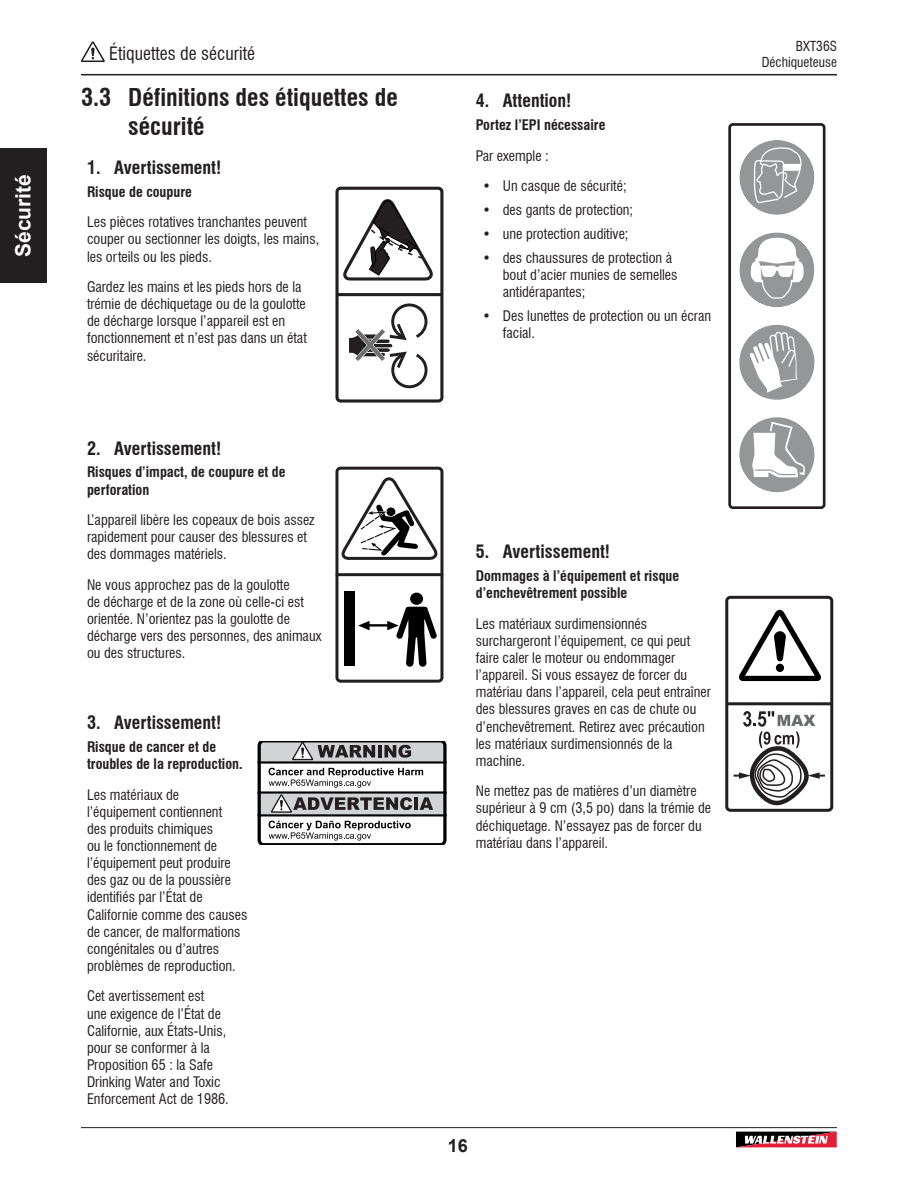
<style>
.page{position:relative;width:918px;height:1188px;background:#fff}
.page>*{position:absolute;margin:0;border:0;box-sizing:border-box;transform-origin:0 0}
.t1{font:700 condensed 24px/28.8px "Swiss 721 BT";color:#231f20}
.t2{font:700 21px "Arial";color:#fff}
.t3{font:700 condensed 18px "Swiss 721 BT";color:#231f20}
.t4{font:condensed 18px "Swiss 721 BT";color:#231f20}
.t5{font:700 18px "Arial";color:#231f20}
.t6{font:condensed 14.25px/17.1px "Swiss 721 BT";color:#231f20}
.t7{font:700 condensed 14.25px/17.1px "Swiss 721 BT";color:#231f20}
.t8{font:condensed 13.5px/16.2px "Swiss 721 BT";color:#231f20;text-align:right}
.s1{font-weight:700}
</style>
<div class="page">
<hr style="left:337px;top:293px;width:105px;height:3px;background:#231f20">
<div style="left:335px;top:187px;width:108px;height:216px;border:3px solid #231f20;border-radius:4px"></div>
<svg style="left:349px;top:303px;width:79px;height:86px"></svg>
<svg style="left:343px;top:199px;width:90px;height:82px"></svg>
<hr style="left:337px;top:573px;width:105px;height:3px;background:#231f20">
<div style="left:335px;top:467px;width:108px;height:216px;border:3px solid #231f20;border-radius:4px"></div>
<div style="left:344px;top:592px;width:11px;height:74px;background:#000"></div>
<div style="left:410px;top:593px;width:13px;height:12px;background:#000;border-radius:50%"></div>
<svg style="left:358px;top:607px;width:79px;height:60px"></svg>
<svg style="left:341px;top:476px;width:100px;height:85px"></svg>
<svg style="left:258px;top:741px;width:189px;height:103px"></svg>
<div style="left:728px;top:124px;width:98px;height:385px;border:3px solid #231f20;border-radius:3px"></div>
<svg style="left:739px;top:140px;width:76px;height:75px"></svg>
<svg style="left:739px;top:232px;width:76px;height:75px"></svg>
<div style="left:739px;top:325px;width:75px;height:75px;background:#949698;border-radius:50%"></div>
<svg style="left:750px;top:332px;width:48px;height:61px"></svg>
<div style="left:739px;top:417px;width:75px;height:75px;background:#949698;border-radius:50%"></div>
<svg style="left:752px;top:422px;width:53px;height:55px"></svg>
<hr style="left:727px;top:702px;width:105px;height:3px;background:#231f20">
<div style="left:725px;top:596px;width:108px;height:216px;border:3px solid #231f20;border-radius:4px"></div>
<svg style="left:739px;top:610px;width:82px;height:71px"></svg>
<svg style="left:734px;top:711px;width:91px;height:95px"></svg>
<hr style="left:81px;top:74px;width:756px;height:1px;background:#231f20">
<svg style="left:81px;top:41px;width:24px;height:21px"></svg>
<hr style="left:81px;top:1127px;width:756px;height:1px;background:#231f20">
<svg style="left:736px;top:1131px;width:101px;height:17px;background:#9e5a63"></svg>
<div style="left:0;top:148px;width:47px;height:136px;background:#231f20"></div>
<h2 class="t2" style="left:8px;top:257px;width:84px;rotate:-90deg">Sécurité</h2>
<p class="t4" style="left:109px;top:43px;width:147px">Étiquettes de sécurité</p>
<p class="t8" style="left:762px;top:38px;width:77px">BXT36S<br>Déchiqueteuse</p>
<h1 class="t1" style="left:128px;top:83px;width:271px;text-indent:-47px">3.3 Définitions des étiquettes de sécurité</h1>
<p class="t3" style="left:87px;top:157px;width:136px">1. Avertissement!</p>
<p class="t7" style="left:87px;top:183px;width:106px">Risque de coupure</p>
<p class="t6" style="left:87px;top:214px;width:234px">Les pièces rotatives tranchantes peuvent couper ou sectionner les doigts, les mains, les orteils ou les pieds.</p>
<p class="t6" style="left:87px;top:278px;width:221px">Gardez les mains et les pieds hors de la trémie de déchiquetage ou de la goulotte de décharge lorsque l’appareil est en fonctionnement et n’est pas dans un état sécuritaire.</p>
<p class="t3" style="left:87px;top:437px;width:136px">2. Avertissement!</p>
<p class="t7" style="left:87px;top:464px;width:200px">Risques d’impact, de coupure et de perforation</p>
<p class="t6" style="left:87px;top:511px;width:229px">L’appareil libère les copeaux de bois assez rapidement pour causer des blessures et des dommages matériels.</p>
<p class="t6" style="left:87px;top:576px;width:236px">Ne vous approchez pas de la goulotte<br>de décharge et de la zone où celle-ci est orientée. N’orientez pas la goulotte de décharge vers des personnes, des animaux ou des structures.</p>
<p class="t3" style="left:87px;top:712px;width:136px">3. Avertissement!</p>
<p class="t7" style="left:87px;top:738px;width:157px">Risque de cancer et de troubles de la reproduction.</p>
<p class="t6" style="left:87px;top:786px;width:162px">Les matériaux de l’équipement contiennent<br>des produits chimiques<br>ou le fonctionnement de l’équipement peut produire des gaz ou de la poussière identifiés par l’État de<br>Californie comme des causes de cancer, de malformations congénitales ou d’autres problèmes de reproduction.</p>
<p class="t6" style="left:87px;top:988px;width:143px">Cet avertissement est<br>une exigence de l’État de<br>Californie, aux États-Unis, pour se conformer à la<br>Proposition 65 : la Safe<br>Drinking Water and Toxic<br>Enforcement Act de 1986.</p>
<p class="t3" style="left:476px;top:90px;width:97px">4. Attention!</p>
<p class="t7" style="left:476px;top:117px;width:131px">Portez l’EPI nécessaire</p>
<p class="t6" style="left:476px;top:147px;width:75px">Par exemple :</p>
<p class="t6" style="left:483px;top:178px;width:146px"><span class="s1">•</span> Un casque de sécurité;</p>
<p class="t6" style="left:483px;top:202px;width:152px"><span class="s1">•</span> des gants de protection;</p>
<p class="t6" style="left:483px;top:225px;width:147px"><span class="s1">•</span> une protection auditive;</p>
<p class="t6" style="left:503px;top:249px;width:176px;text-indent:-20px"><span class="s1">•</span> des chaussures de protection à bout d’acier munies de semelles antidérapantes;</p>
<p class="t6" style="left:503px;top:307px;width:210px;text-indent:-20px"><span class="s1">•</span> Des lunettes de protection ou un écran facial.</p>
<p class="t3" style="left:476px;top:541px;width:136px">5. Avertissement!</p>
<p class="t7" style="left:476px;top:568px;width:205px">Dommages à l’équipement et risque d’enchevêtrement possible</p>
<p class="t6" style="left:476px;top:615px;width:237px">Les matériaux surdimensionnés surchargeront l’équipement, ce qui peut faire caler le moteur ou endommager l’appareil. Si vous essayez de forcer du matériau dans l’appareil, cela peut entraîner des blessures graves en cas de chute ou d’enchevêtrement. Retirez avec précaution les matériaux surdimensionnés de la machine.</p>
<p class="t6" style="left:476px;top:783px;width:237px">Ne mettez pas de matières d’un diamètre supérieur à 9 cm (3,5 po) dans la trémie de déchiquetage. N’essayez pas de forcer du matériau dans l’appareil.</p>
<p class="t5" style="left:448px;top:1133px;width:22px">16</p>
</div>
